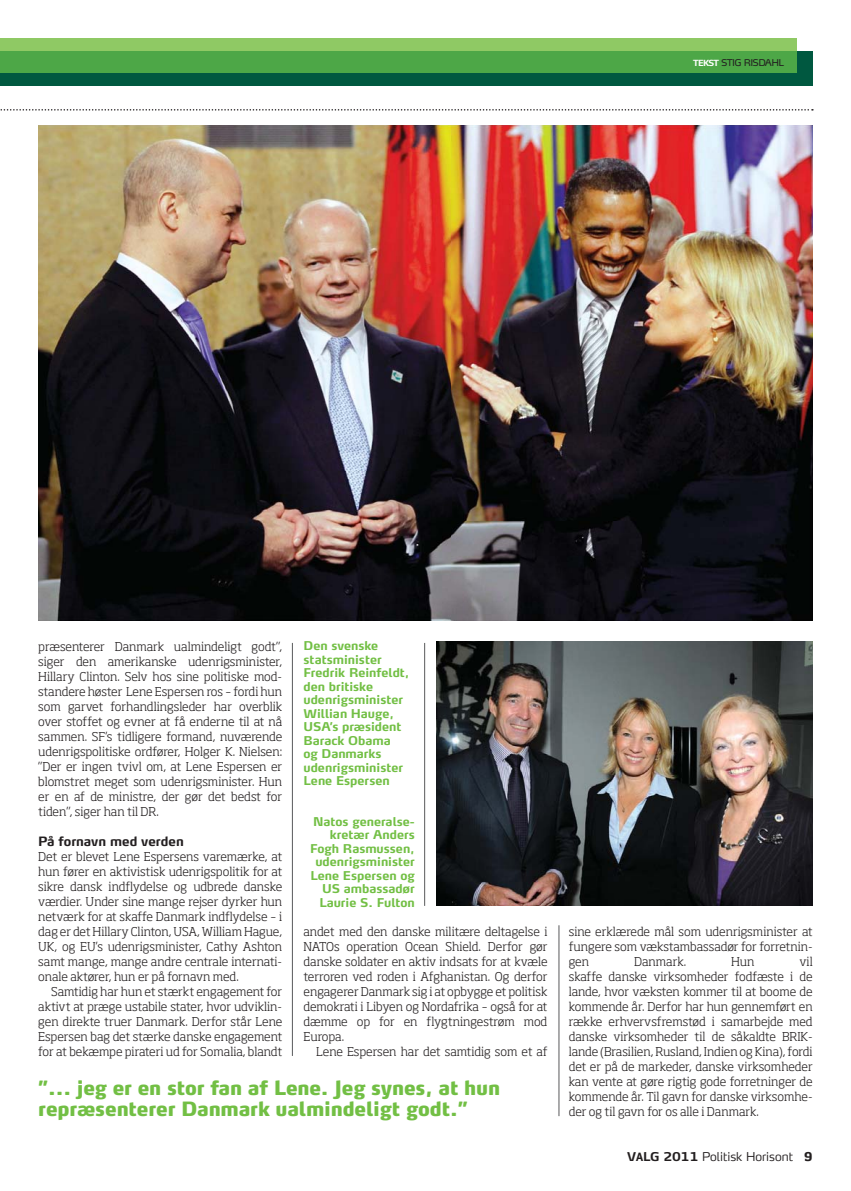
<style>
.page{position:relative;width:851px;height:1191px;background:#fff}
.page>*{position:absolute;margin:0;border:0;box-sizing:border-box;transform-origin:0 0}
.t1{font:900 19.5px/21px "Max LF";letter-spacing:-.01em;color:#72bf44}
.t2{font:700 12.75px "Max LF";color:#231f20}
.t3{font:300 12px/15px "Soho Std";color:#231f20;text-align:justify}
.t4{font:700 12px/13.5px "Max LF";color:#72bf44;text-align:right}
.t5{font:300 12px "Max TF";color:#231f20}
.t6{font:12px "Max LF Light SC";letter-spacing:-.06em;color:#231f20}
.s1{font-family:"Max LF";font-weight:700;font-size:8.4px;color:#fff}
.s2{font-weight:700}
.s3{font-family:"Soho Std";font-weight:700}
</style>
<div class="page">
<div style="left:0;top:51px;width:812px;height:34px;background:#005840"></div>
<div style="left:0;top:38px;width:796px;height:13px;background:#8fc964"></div>
<div style="left:0;top:51px;width:796px;height:21px;background:#4da747"></div>
<svg style="left:0;top:109px;width:812px;height:2px"></svg>
<img style="left:38px;top:126px;width:774px;height:495px">
<img style="left:436px;top:641px;width:376px;height:265px">
<hr style="left:292px;top:643px;width:1px;height:413px;background:#58595b">
<hr style="left:558px;top:925px;width:1px;height:191px;background:#58595b">
<hr style="left:424px;top:643px;width:1px;height:263px;background:#58595b">
<p class="t6" style="left:693px;top:55px;width:92px"><span class="s1">TEKST</span> stig risdahl</p>
<p class="t3" style="left:38px;top:640px;width:245px">præsenterer Danmark ualmindeligt godt”, siger den amerikanske udenrigsminister, Hillary Clinton. Selv hos sine politiske mod&shy;standere høster Lene Espersen ros – fordi hun som garvet forhandlingsleder har overblik over stoffet og evner at få enderne til at nå sammen. SF’s tidligere formand, nuværende udenrigspolitiske ordfører, Holger K. Nielsen: ”Der er ingen tvivl om, at Lene Espersen er blomstret meget som udenrigsminister. Hun er en af de ministre, der gør det bedst for tiden”, siger han til DR.</p>
<p class="t2" style="left:38px;top:835px;width:147px">På fornavn med verden</p>
<p class="t3" style="left:38px;top:850px;width:245px">Det er blevet Lene Espersens varemærke, at hun fører en aktivistisk udenrigspolitik for at sikre dansk indflydelse og udbrede danske værdier. Under sine mange rejser dyrker hun netværk for at skaffe Danmark indflydelse – i dag er det Hillary Clinton, USA, William Hague, UK, og EU’s udenrigsminister, Cathy Ashton samt mange, mange andre centrale internati&shy;onale aktører, hun er på fornavn med.</p>
<p class="t3" style="left:38px;top:985px;width:245px;text-indent:13px">Samtidig har hun et stærkt engagement for aktivt at præge ustabile stater, hvor udviklin&shy;gen direkte truer Danmark. Derfor står Lene Espersen bag det stærke danske engagement for at bekæmpe pirateri ud for Somalia, blandt</p>
<p class="t4" style="left:303px;top:640px;width:107px;text-align:left">Den svenske statsminister<br>Fredrik Reinfeldt, den britiske udenrigsminister<br>Willian Hauge,<br>USA’s præsident<br>Barack Obama<br>og Danmarks udenrigsminister<br>Lene Espersen</p>
<p class="t4" style="left:310px;top:815px;width:106px">Natos generalse&shy;kretær Anders<br>Fogh Rasmussen, udenrigsminister<br>Lene Espersen og<br>US ambassadør<br>Laurie S. Fulton</p>
<p class="t3" style="left:303px;top:925px;width:245px">andet med den danske militære deltagelse i NATOs operation Ocean Shield. Derfor gør danske soldater en aktiv indsats for at kvæle terroren ved roden i Afghanistan. Og derfor engagerer Danmark sig i at opbygge et politisk demokrati i Libyen og Nordafrika – også for at dæmme op for en flygtningestrøm mod Europa.</p>
<p class="t3" style="left:316px;top:1045px;width:233px">Lene Espersen har det samtidig som et af</p>
<h1 class="t1" style="left:38px;top:1078px;width:463px">”... jeg er en stor fan af Lene. Jeg synes, at hun repræsenterer Danmark ualmindeligt godt.”</h1>
<p class="t3" style="left:568px;top:925px;width:245px">sine erklærede mål som udenrigsminister at fungere som vækstambassadør for forretnin&shy;gen</p>
<p class="t3" style="left:568px;top:955px;width:245px;text-indent:231px">vil skaffe danske virksomheder fodfæste i de lande, hvor væksten kommer til at boome de kommende år. Derfor har hun gennemført en række erhvervsfremstød i samarbejde med danske virksomheder til de såkaldte BRIK&shy;lande (Brasilien, Rusland, Indien og Kina), fordi det er på de markeder, danske virksomheder kan vente at gøre rigtig gode forretninger de kommende år. Til gavn for danske virksomhe&shy;der og til gavn for os alle i Danmark.</p>
<p class="t3" style="left:634px;top:955px;width:54px">Danmark.</p>
<p class="t3" style="left:731px;top:955px;width:25px">Hun</p>
<p class="t5" style="left:627px;top:1150px;width:187px"><span class="s2">VALG 2011</span> Politisk Horisont <span class="s3">9</span></p>
</div>
